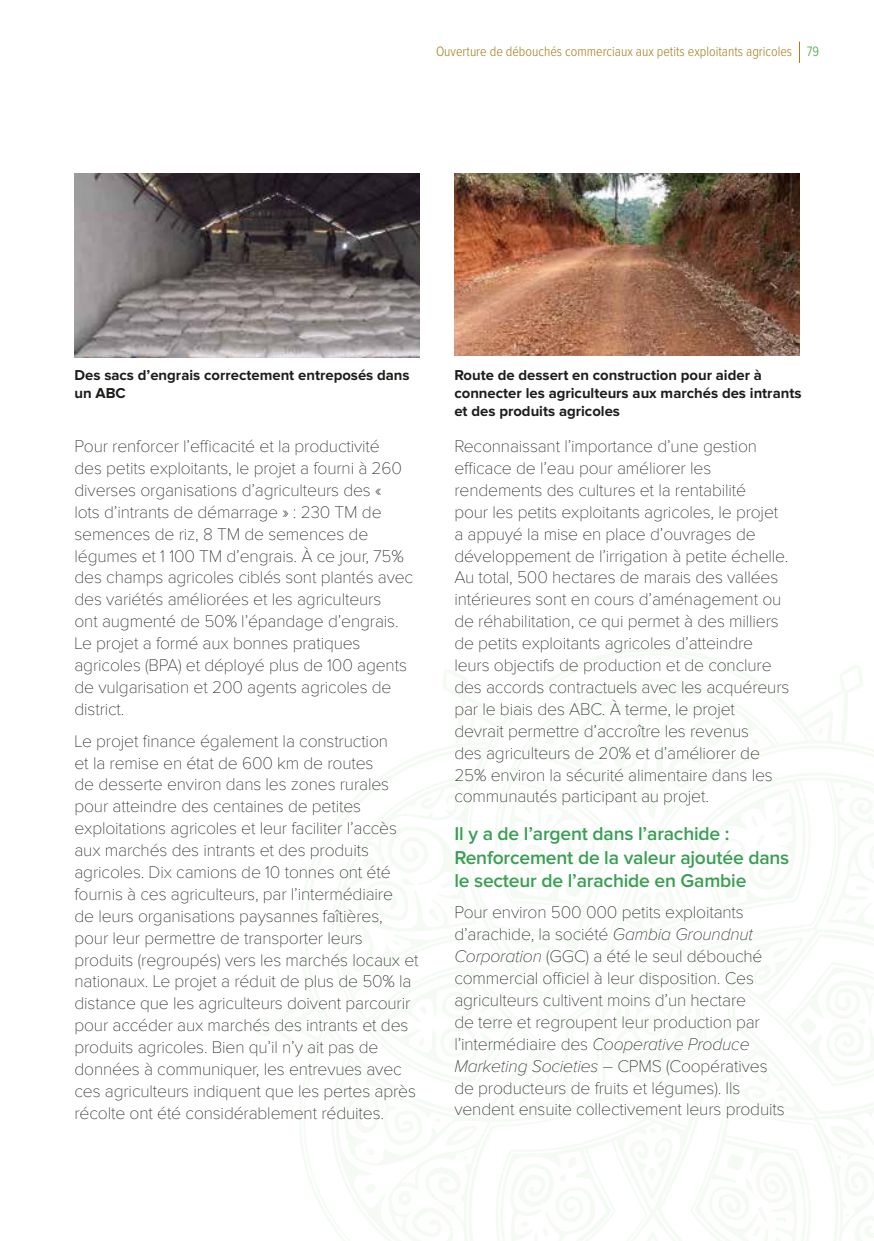
<style>
.page{position:relative;width:874px;height:1241px;background:#fff}
.page>*{position:absolute;margin:0;border:0;box-sizing:border-box;transform-origin:0 0}
.t1{font:600 19.25px/23.1px "Proxima Nova";letter-spacing:-.01em;color:#3a9e54}
.t2{font:100 17.5px/21.9px "Proxima Nova";letter-spacing:-.01em;color:#1d1d1b}
.t3{font:700 14.88px/17.8px "Proxima Nova";color:#1d1d1b}
.t4{font:300 14px "Proxima Nova Cond";color:#a37f1c}
.s1{color:#3fa535}
.s2{font-style:italic}
</style>
<div class="page">
<img style="left:454px;top:174px;width:345px;height:182px">
<img style="left:74px;top:174px;width:345px;height:183px">
<p class="t4" style="left:436px;top:45px;width:384px">Ouverture de débouchés commerciaux aux petits exploitants agricoles <span class="s1">79</span></p>
<p class="t3" style="left:74px;top:367px;width:336px">Des sacs d’engrais correctement entreposés dans un ABC</p>
<p class="t2" style="left:74px;top:436px;width:340px">Pour renforcer l’efficacité et la productivité<br>des petits exploitants, le projet a fourni à 260 diverses organisations d’agriculteurs des «<br>lots d’intrants de démarrage » : 230 TM de semences de riz, 8 TM de semences de légumes et 1 100 TM d’engrais. À ce jour, 75% des champs agricoles ciblés sont plantés avec des variétés améliorées et les agriculteurs<br>ont augmenté de 50% l’épandage d’engrais.<br>Le projet a formé aux bonnes pratiques agricoles (BPA) et déployé plus de 100 agents de vulgarisation et 200 agents agricoles de district.</p>
<p class="t2" style="left:74px;top:730px;width:345px">Le projet finance également la construction<br>et la remise en état de 600 km de routes<br>de desserte environ dans les zones rurales pour atteindre des centaines de petites exploitations agricoles et leur faciliter l’accès aux marchés des intrants et des produits agricoles. Dix camions de 10 tonnes ont été fournis à ces agriculteurs, par l’intermédiaire<br>de leurs organisations paysannes faîtières, pour leur permettre de transporter leurs produits (regroupés) vers les marchés locaux et nationaux. Le projet a réduit de plus de 50% la distance que les agriculteurs doivent parcourir pour accéder aux marchés des intrants et des produits agricoles. Bien qu’il n’y ait pas de données à communiquer, les entrevues avec ces agriculteurs indiquent que les pertes après récolte ont été considérablement réduites.</p>
<p class="t3" style="left:454px;top:367px;width:348px">Route de dessert en construction pour aider à connecter les agriculteurs aux marchés des intrants et des produits agricoles</p>
<p class="t2" style="left:454px;top:436px;width:336px">Reconnaissant l’importance d’une gestion efficace de l’eau pour améliorer les rendements des cultures et la rentabilité<br>pour les petits exploitants agricoles, le projet a appuyé la mise en place d’ouvrages de développement de l’irrigation à petite échelle.<br>Au total, 500 hectares de marais des vallées intérieures sont en cours d’aménagement ou de réhabilitation, ce qui permet à des milliers de petits exploitants agricoles d’atteindre leurs objectifs de production et de conclure des accords contractuels avec les acquéreurs par le biais des ABC. À terme, le projet<br>devrait permettre d’accroître les revenus<br>des agriculteurs de 20% et d’améliorer de 25% environ la sécurité alimentaire dans les communautés participant au projet.</p>
<p class="t1" style="left:454px;top:823px;width:336px">Il y a de l’argent dans l’arachide :<br>Renforcement de la valeur ajoutée dans le secteur de l’arachide en Gambie</p>
<p class="t2" style="left:454px;top:902px;width:332px">Pour environ 500 000 petits exploitants d’arachide, la société <span class="s2">Gambia Groundnut Corporation</span> (GGC) a été le seul débouché commercial officiel à leur disposition. Ces agriculteurs cultivent moins d’un hectare<br>de terre et regroupent leur production par l’intermédiaire des <span class="s2">Cooperative Produce Marketing Societies</span> – CPMS (Coopératives de producteurs de fruits et légumes). Ils vendent ensuite collectivement leurs produits</p>
</div>
